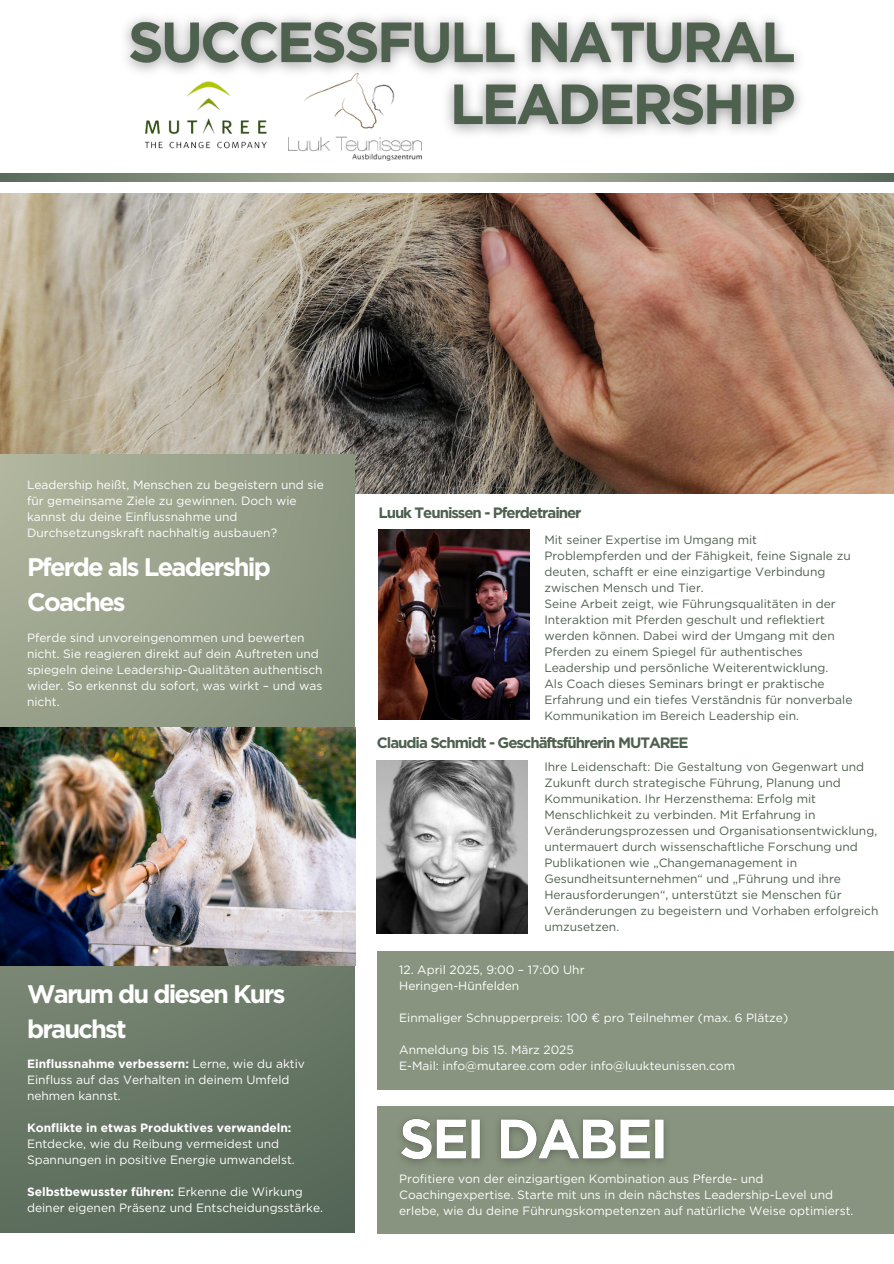
<style>
.page{position:relative;width:894px;height:1264px;background:#fff}
.page>*{position:absolute;margin:0;border:0;box-sizing:border-box;transform-origin:0 0}
.t1{font:700 25.35px/34.8px "Gotham";letter-spacing:-.07em;color:#fff}
.t2{font:700 15px "Gotham";letter-spacing:-.07em;color:#4e604e}
.t3{font:12px/16px "Gotham";color:#fff}
.t4{font:12px/16px "Gotham";color:#4e604e}
.s1{font-weight:700}
</style>
<div class="page">
<svg style="left:0;top:173px;width:893px;height:8px;background:#899380"></svg>
<img style="left:0;top:194px;width:893px;height:299px">
<img style="left:378px;top:529px;width:151px;height:191px">
<svg style="left:0;top:454px;width:355px;height:778px;background:#7f8b77"></svg>
<div style="left:377px;top:950px;width:516px;height:139px;background:#88947f"></div>
<img style="left:146px;top:146px;width:119px;height:3px">
<img style="left:288px;top:146px;width:133px;height:14px">
<img style="left:125px;top:17px;width:676px;height:129px">
<img style="left:0;top:727px;width:355px;height:238px">
<img style="left:377px;top:760px;width:150px;height:173px">
<div style="left:377px;top:1106px;width:516px;height:127px;background:#88947f"></div>
<img style="left:401px;top:1118px;width:265px;height:46px">
<h2 class="t3" style="left:27px;top:476px;width:298px">Leadership heißt, Menschen zu begeistern und sie für gemeinsame Ziele zu gewinnen. Doch wie kannst du deine Einflussnahme und Durchsetzungskraft nachhaltig ausbauen?</h2>
<p class="t1" style="left:27px;top:549px;width:245px">Pferde als Leadership<br>Coaches</p>
<p class="t3" style="left:27px;top:630px;width:297px">Pferde sind unvoreingenommen und bewerten nicht. Sie reagieren direkt auf dein Auftreten und spiegeln deine Leadership-Qualitäten authentisch wider. So erkennst du sofort, was wirkt – und was nicht.</p>
<p class="t1" style="left:27px;top:976px;width:260px">Warum du diesen Kurs brauchst</p>
<p class="t3" style="left:27px;top:1055px;width:279px"><span class="s1">Einflussnahme verbessern:</span> Lerne, wie du aktiv<br>Einfluss auf das Verhalten in deinem Umfeld nehmen kannst.</p>
<h3 class="t3" style="left:27px;top:1119px;width:269px"><span class="s1">Konflikte in etwas Produktives verwandeln:<br></span>Entdecke, wie du Reibung vermeidest und<br>Spannungen in positive Energie umwandelst.</h3>
<p class="t3" style="left:27px;top:1183px;width:297px"><span class="s1">Selbstbewusster führen:</span> Erkenne die Wirkung deiner eigenen Präsenz und Entscheidungsstärke.</p>
<p class="t2" style="left:378px;top:503px;width:204px">Luuk Teunissen - Pferdetrainer</p>
<p class="t4" style="left:544px;top:532px;width:308px">Mit seiner Expertise im Umgang mit Problempferden und der Fähigkeit, feine Signale zu deuten, schafft er eine einzigartige Verbindung zwischen Mensch und Tier.</p>
<p class="t4" style="left:544px;top:596px;width:293px">Seine Arbeit zeigt, wie Führungsqualitäten in der Interaktion mit Pferden geschult und reflektiert werden können. Dabei wird der Umgang mit den Pferden zu einem Spiegel für authentisches Leadership und persönliche Weiterentwicklung.</p>
<p class="t4" style="left:544px;top:676px;width:309px">Als Coach dieses Seminars bringt er praktische<br>Erfahrung und ein tiefes Verständnis für nonverbale<br>Kommunikation im Bereich Leadership ein.</p>
<p class="t4" style="left:544px;top:758px;width:335px">Ihre Leidenschaft: Die Gestaltung von Gegenwart und Zukunft durch strategische Führung, Planung und Kommunikation. Ihr Herzensthema: Erfolg mit Menschlichkeit zu verbinden. Mit Erfahrung in Veränderungsprozessen und Organisationsentwicklung, untermauert durch wissenschaftliche Forschung und Publikationen wie „Changemanagement in Gesundheitsunternehmen“ und „Führung und ihre Herausforderungen“, unterstützt sie Menschen für Veränderungen zu begeistern und Vorhaben erfolgreich umzusetzen.</p>
<p class="t2" style="left:377px;top:733px;width:313px">Claudia Schmidt - Geschäftsführerin MUTAREE</p>
<h2 class="t3" style="left:399px;top:961px;width:187px">12. April 2025, 9:00 – 17:00 Uhr</h2>
<p class="t3" style="left:399px;top:977px;width:122px">Heringen-Hünfelden</p>
<p class="t3" style="left:399px;top:1009px;width:390px">Einmaliger Schnupperpreis: 100 € pro Teilnehmer (max. 6 Plätze)</p>
<p class="t3" style="left:399px;top:1041px;width:176px">Anmeldung bis 15. März 2025</p>
<h3 class="t3" style="left:399px;top:1057px;width:337px">E-Mail: info@mutaree.com oder info@luukteunissen.com</h3>
<p class="t3" style="left:399px;top:1170px;width:455px">Profitiere von der einzigartigen Kombination aus Pferde- und<br>Coachingexpertise. Starte mit uns in dein nächstes Leadership-Level und erlebe, wie du deine Führungskompetenzen auf natürliche Weise optimierst.</p>
</div>
